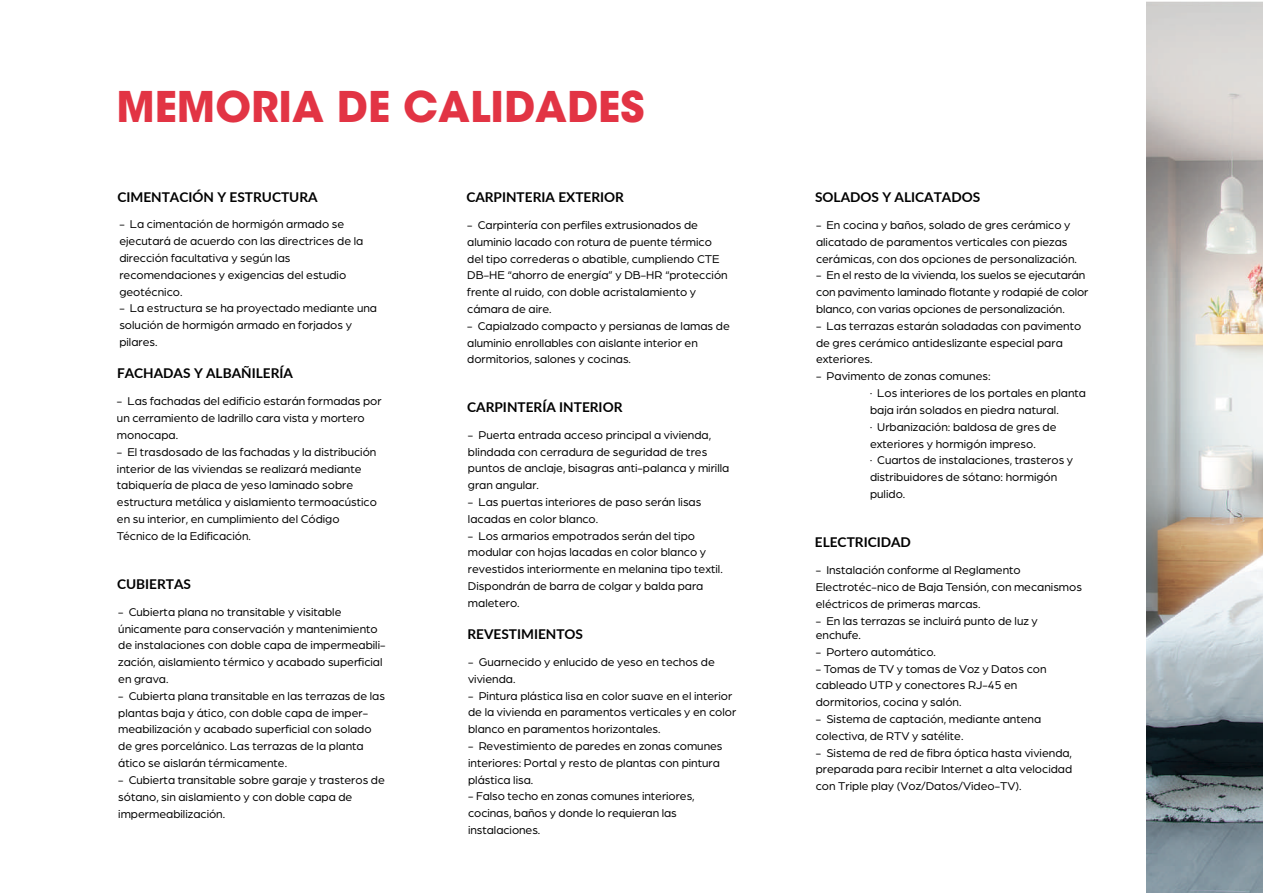
<style>
.page{position:relative;width:1263px;height:893px;background:#fff}
.page>*{position:absolute;margin:0;border:0;box-sizing:border-box;transform-origin:0 0}
.t1{font:700 42px "ITC Avant Garde Std";color:#e23444}
.t2{font:700 13.5px "Lato";color:#000}
.t3{font:12px/16.8px "Arboria";color:#000}
</style>
<div class="page">
<img style="left:1146px;top:1px;width:117px;height:892px">
<h1 class="t1" style="left:116px;top:80px;width:530px">MEMORIA DE CALIDADES</h1>
<p class="t2" style="left:117px;top:187px;width:202px">CIMENTACIÓN Y ESTRUCTURA</p>
<p class="t3" style="left:119px;top:215px;width:245px">- La cimentación de hormigón armado se ejecutará de acuerdo con las directrices de la dirección facultativa y según las recomendaciones y exigencias del estudio geotécnico.</p>
<p class="t3" style="left:119px;top:299px;width:259px">- La estructura se ha proyectado mediante una solución de hormigón armado en forjados y pilares.</p>
<p class="t2" style="left:117px;top:363px;width:177px">FACHADAS Y ALBAÑILERÍA</p>
<p class="t3" style="left:117px;top:392px;width:266px">- Las fachadas del edificio estarán formadas por un cerramiento de ladrillo cara vista y mortero monocapa.</p>
<p class="t3" style="left:117px;top:443px;width:262px">- El trasdosado de las fachadas y la distribución interior de las viviendas se realizará mediante tabiquería de placa de yeso laminado sobre estructura metálica y aislamiento termoacústico en su interior, en cumplimiento del Código Técnico de la Edificación.</p>
<p class="t2" style="left:117px;top:574px;width:76px">CUBIERTAS</p>
<p class="t3" style="left:118px;top:603px;width:269px">- Cubierta plana no transitable y visitable únicamente para conservación y mantenimiento de instalaciones con doble capa de impermeabili&shy;zación, aislamiento térmico y acabado superficial en grava.</p>
<p class="t3" style="left:118px;top:687px;width:268px">- Cubierta plana transitable en las terrazas de las plantas baja y ático, con doble capa de imper&shy;meabilización y acabado superficial con solado de gres porcelánico. Las terrazas de la planta ático se aislarán térmicamente.</p>
<p class="t3" style="left:118px;top:771px;width:268px">- Cubierta transitable sobre garaje y trasteros de sótano, sin aislamiento y con doble capa de impermeabilización.</p>
<p class="t2" style="left:466px;top:187px;width:159px">CARPINTERIA EXTERIOR</p>
<p class="t3" style="left:467px;top:216px;width:262px">- Carpintería con perfiles extrusionados de aluminio lacado con rotura de puente térmico del tipo correderas o abatible, cumpliendo CTE DB-HE “ahorro de energía” y DB-HR “protección frente al ruido, con doble acristalamiento y cámara de aire.</p>
<p class="t3" style="left:467px;top:317px;width:264px">- Capialzado compacto y persianas de lamas de aluminio enrollables con aislante interior en dormitorios, salones y cocinas.</p>
<p class="t2" style="left:467px;top:397px;width:157px">CARPINTERÍA INTERIOR</p>
<p class="t3" style="left:468px;top:426px;width:263px">- Puerta entrada acceso principal a vivienda, blindada con cerradura de seguridad de tres puntos de anclaje, bisagras anti-palanca y mirilla gran angular.</p>
<p class="t3" style="left:468px;top:493px;width:235px">- Las puertas interiores de paso serán lisas lacadas en color blanco.</p>
<p class="t3" style="left:468px;top:527px;width:256px">- Los armarios empotrados serán del tipo modular con hojas lacadas en color blanco y revestidos interiormente en melanina tipo textil.<br>Dispondrán de barra de colgar y balda para maletero.</p>
<p class="t2" style="left:467px;top:624px;width:117px">REVESTIMIENTOS</p>
<p class="t3" style="left:468px;top:653px;width:248px">- Guarnecido y enlucido de yeso en techos de vivienda.</p>
<p class="t3" style="left:468px;top:687px;width:270px">- Pintura plástica lisa en color suave en el interior de la vivienda en paramentos verticales y en color blanco en paramentos horizontales.</p>
<p class="t3" style="left:468px;top:737px;width:256px">- Revestimiento de paredes en zonas comunes interiores: Portal y resto de plantas con pintura plástica lisa.</p>
<p class="t3" style="left:468px;top:787px;width:228px">- Falso techo en zonas comunes interiores, cocinas, baños y donde lo requieran las instalaciones.</p>
<p class="t2" style="left:815px;top:187px;width:167px">SOLADOS Y ALICATADOS</p>
<p class="t3" style="left:816px;top:216px;width:262px">- En cocina y baños, solado de gres cerámico y alicatado de paramentos verticales con piezas cerámicas, con dos opciones de personalización.</p>
<p class="t3" style="left:816px;top:267px;width:274px">- En el resto de la vivienda, los suelos se ejecutarán con pavimento laminado flotante y rodapié de color blanco, con varias opciones de personalización.</p>
<p class="t3" style="left:816px;top:317px;width:267px">- Las terrazas estarán soladadas con pavimento de gres cerámico antideslizante especial para exteriores.</p>
<p class="t3" style="left:870px;top:367px;width:218px;text-indent:-54px">- Pavimento de zonas comunes:<br>· Los interiores de los portales en planta baja irán solados en piedra natural.<br>· Urbanización: baldosa de gres de exteriores y hormigón impreso.<br>· Cuartos de instalaciones, trasteros y distribuidores de sótano: hormigón pulido.</p>
<p class="t2" style="left:815px;top:532px;width:98px">ELECTRICIDAD</p>
<p class="t3" style="left:816px;top:561px;width:268px">- Instalación conforme al Reglamento<br>Electrotéc-nico de Baja Tensión, con mecanismos eléctricos de primeras marcas.</p>
<p class="t3" style="left:816px;top:613px;width:224px;line-height:14.4px">- En las terrazas se incluirá punto de luz y enchufe.</p>
<p class="t3" style="left:816px;top:643px;width:122px">- Portero automático.</p>
<p class="t3" style="left:816px;top:660px;width:232px">- Tomas de TV y tomas de Voz y Datos con cableado UTP y conectores RJ-45 en dormitorios, cocina y salón.</p>
<p class="t3" style="left:816px;top:710px;width:227px">- Sistema de captación, mediante antena colectiva, de RTV y satélite.</p>
<p class="t3" style="left:816px;top:744px;width:258px;text-align:justify">- Sistema de red de fibra óptica hasta vivienda, preparada para recibir Internet a alta velocidad con Triple play (Voz/Datos/Video-TV).</p>
</div>
